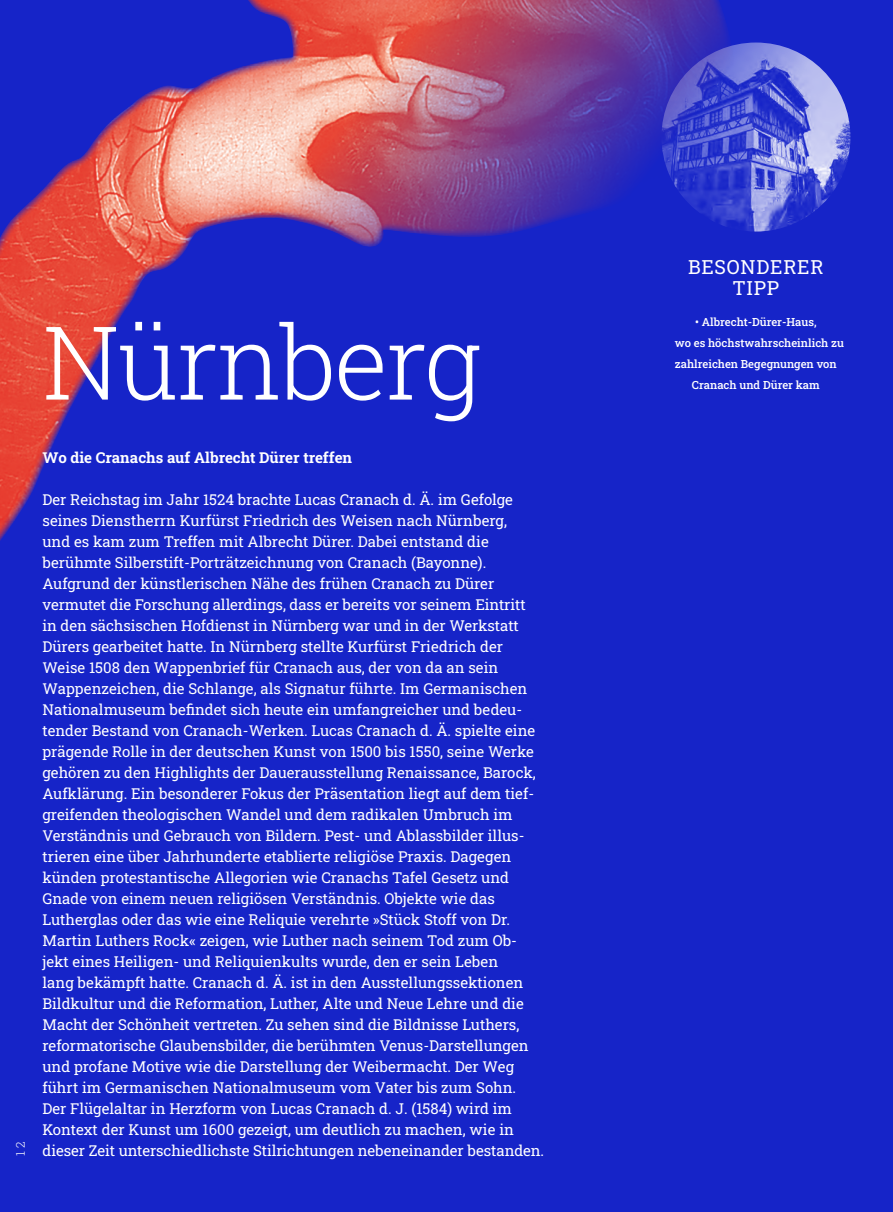
<style>
.page{position:relative;width:893px;height:1212px;background:#1624c8}
.page>*{position:absolute;margin:0;border:0;box-sizing:border-box;transform-origin:0 0}
.t1{font:300 102px "Roboto Slab";letter-spacing:-.02em;color:#fff}
.t2{font:19.5px/21px "Roboto Slab";letter-spacing:.04em;color:#fff;text-align:center}
.t3{font:15px/21px "Roboto Slab";color:#fff}
.t4{font:700 15px "Roboto Slab";color:#fff}
.t5{font:300 12px "Roboto Slab";color:#fff}
.t6{font:500 11.25px "Roboto Slab";color:#fff}
</style>
<div class="page">
<img style="left:661px;top:43px;width:189px;height:189px;border-radius:94px">
<div style="left:0;top:0;width:737px;height:561px;background:#e7332a;opacity:.75"></div>
<p class="t5" style="left:12px;top:1156px;width:17px;rotate:-90deg">1 2</p>
<h1 class="t1" style="left:43px;top:293px;width:441px">Nürnberg</h1>
<p class="t4" style="left:43px;top:447px;width:311px">Wo die Cranachs auf Albrecht Dürer treffen</p>
<p class="t3" style="left:43px;top:488px;width:503px">Der Reichstag im Jahr 1524 brachte Lucas Cranach d. Ä. im Gefolge seines Dienstherrn Kurfürst Friedrich des Weisen nach Nürnberg,<br>und es kam zum Treffen mit Albrecht Dürer. Dabei entstand die berühmte Silberstift-Porträtzeichnung von Cranach (Bayonne).<br>Aufgrund der künstlerischen Nähe des frühen Cranach zu Dürer vermutet die Forschung allerdings, dass er bereits vor seinem Eintritt<br>in den sächsischen Hofdienst in Nürnberg war und in der Werkstatt Dürers gearbeitet hatte. In Nürnberg stellte Kurfürst Friedrich der Weise 1508 den Wappenbrief für Cranach aus, der von da an sein Wappenzeichen, die Schlange, als Signatur führte. Im Germanischen Nationalmuseum befindet sich heute ein umfangreicher und bedeu&shy;tender Bestand von Cranach-Werken. Lucas Cranach d. Ä. spielte eine prägende Rolle in der deutschen Kunst von 1500 bis 1550, seine Werke gehören zu den Highlights der Dauerausstellung Renaissance, Barock, Aufklärung. Ein besonderer Fokus der Präsentation liegt auf dem tief&shy;greifenden theologischen Wandel und dem radikalen Umbruch im Verständnis und Gebrauch von Bildern. Pest- und Ablassbilder illus&shy;trieren eine über Jahrhunderte etablierte religiöse Praxis. Dagegen künden protestantische Allegorien wie Cranachs Tafel Gesetz und Gnade von einem neuen religiösen Verständnis. Objekte wie das Lutherglas oder das wie eine Reliquie verehrte »Stück Stoff von Dr.<br>Martin Luthers Rock« zeigen, wie Luther nach seinem Tod zum Ob&shy;jekt eines Heiligen- und Reliquienkults wurde, den er sein Leben<br>lang bekämpft hatte. Cranach d. Ä. ist in den Ausstellungssektionen Bildkultur und die Reformation, Luther, Alte und Neue Lehre und die Macht der Schönheit vertreten. Zu sehen sind die Bildnisse Luthers, reformatorische Glaubensbilder, die berühmten Venus-Darstellungen und profane Motive wie die Darstellung der Weibermacht. Der Weg führt im Germanischen Nationalmuseum vom Vater bis zum Sohn.<br>Der Flügelaltar in Herzform von Lucas Cranach d. J. (1584) wird im Kontext der Kunst um 1600 gezeigt, um deutlich zu machen, wie in dieser Zeit unterschiedlichste Stilrichtungen nebeneinander bestanden.</p>
<h2 class="t2" style="left:688px;top:256px;width:137px">BESONDERER<br>TIPP</h2>
<p class="t6" style="left:695px;top:314px;width:123px">• Albrecht-Dürer-Haus,</p>
<p class="t6" style="left:675px;top:335px;width:171px">wo es höchstwahrscheinlich zu</p>
<p class="t6" style="left:675px;top:356px;width:163px">zahlreichen Begegnungen von</p>
<p class="t6" style="left:692px;top:377px;width:130px">Cranach und Dürer kam</p>
</div>
